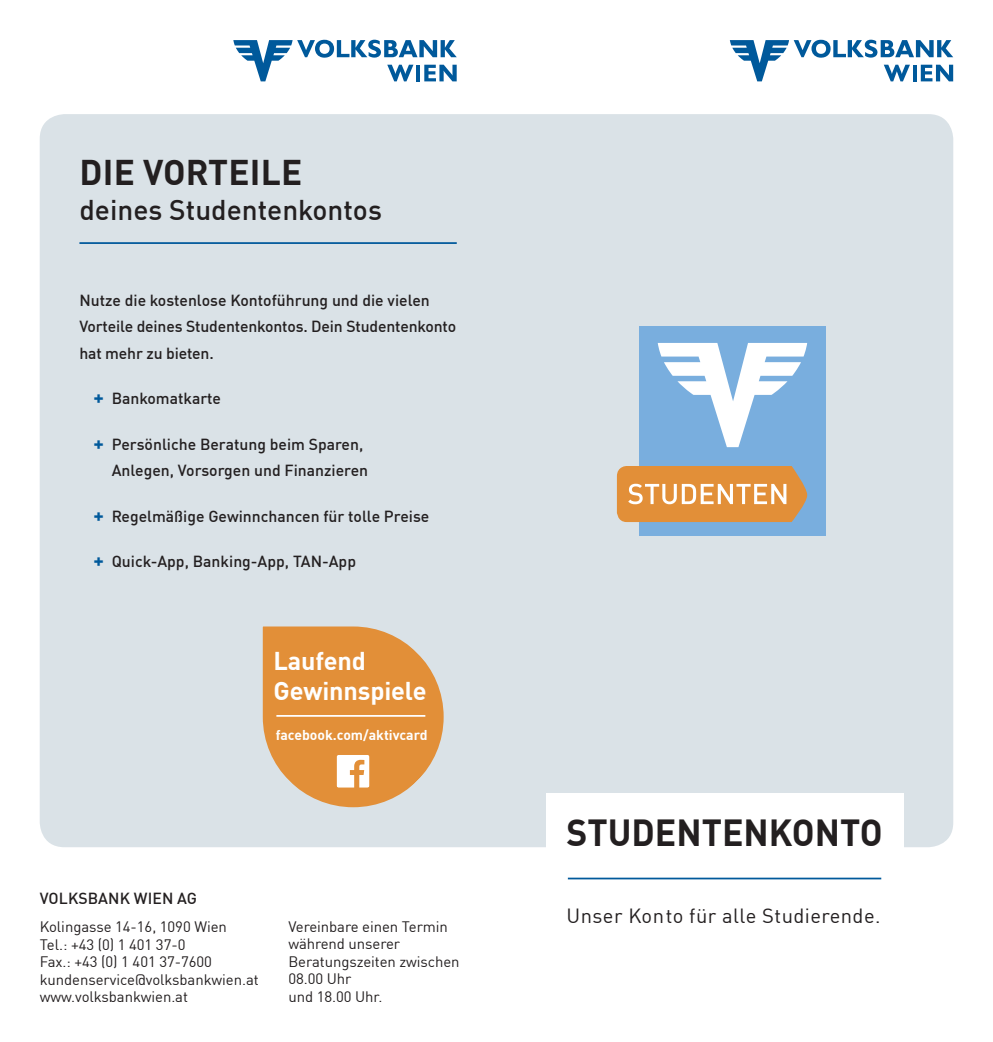
<style>
.page{position:relative;width:993px;height:1042px;background:#fff}
.page>*{position:absolute;margin:0;border:0;box-sizing:border-box;transform-origin:0 0}
.t1{font:700 36.93px "DINOT";color:#231f20;scale:.96 1}
.t2{font:700 35px "DINOT";letter-spacing:.005em;color:#231f20}
.t3{font:500 28px "DINOT";color:#231f20}
.t4{font:700 25.2px/30.6px "DINOT";letter-spacing:-.005em;color:#fff}
.t5{font:20.12px "DINOT";letter-spacing:.02em;color:#231f20}
.t6{font:500 15.75px/26.2px "DINOT";color:#231f20}
.t7{font:14.88px/17.5px "DINOT";letter-spacing:-.005em;color:#231f20}
.t8{font:700 14px "DINOT";color:#fff}
.s1{font-weight:700;font-size:19.25px;color:#00599b}
</style>
<div class="page">
<div style="left:40px;top:114px;width:912px;height:733px;background:#dae2e7;border-radius:25px"></div>
<div style="left:546px;top:794px;width:357px;height:135px;background:#fff"></div>
<svg style="left:729px;top:40px;width:223px;height:41px"></svg>
<svg style="left:233px;top:40px;width:223px;height:41px"></svg>
<hr style="left:567px;top:877px;width:314px;height:2px;background:#00599b">
<div style="left:639px;top:326px;width:186px;height:210px;background:#79aede"></div>
<svg style="left:616px;top:466px;width:192px;height:56px;background:#e19e57"></svg>
<svg style="left:657px;top:343px;width:150px;height:104px"></svg>
<hr style="left:79px;top:242px;width:377px;height:2px;background:#00599b">
<svg style="left:263px;top:626px;width:180px;height:181px"></svg>
<h2 class="t2" style="left:80px;top:145px;width:224px">DIE VORTEILE</h2>
<h3 class="t3" style="left:79px;top:188px;width:304px">deines Studentenkontos</h3>
<p class="t6" style="left:79px;top:286px;width:378px">Nutze die kostenlose Kontoführung und die vielen<br>Vorteile deines Studentenkontos. Dein Studentenkonto hat mehr zu bieten.</p>
<p class="t6" style="left:93px;top:384px;width:129px"><span class="s1">+</span> Bankomatkarte</p>
<p class="t6" style="left:112px;top:429px;width:258px;text-indent:-18px"><span class="s1">+</span> Persönliche Beratung beim Sparen,<br>Anlegen, Vorsorgen und Finanzieren</p>
<p class="t6" style="left:93px;top:501px;width:337px"><span class="s1">+</span> Regelmäßige Gewinnchancen für tolle Preise</p>
<p class="t6" style="left:93px;top:547px;width:264px"><span class="s1">+</span> Quick-App, Banking-App, TAN-App</p>
<h3 class="t4" style="left:273px;top:643px;width:154px">Laufend<br>Gewinnspiele</h3>
<p class="t8" style="left:275px;top:724px;width:153px">facebook.com/aktivcard</p>
<p class="t6" style="left:40px;top:884px;width:159px">VOLKSBANK WIEN AG</p>
<p class="t7" style="left:40px;top:917px;width:220px">Kolingasse 14-16, 1090 Wien<br>Tel.: +43 (0) 1 401 37-0<br>Fax.: +43 (0) 1 401 37-7600 kundenservice@volksbankwien.at www.volksbankwien.at</p>
<p class="t7" style="left:288px;top:916px;width:173px">Vereinbare einen Termin während unserer<br>Beratungszeiten zwischen<br>08.00 Uhr<br>und 18.00 Uhr.</p>
<h1 class="t1" style="left:566px;top:803px;width:331px">STUDENTENKONTO</h1>
<p class="t5" style="left:566px;top:900px;width:315px">Unser Konto für alle Studierende.</p>
</div>
